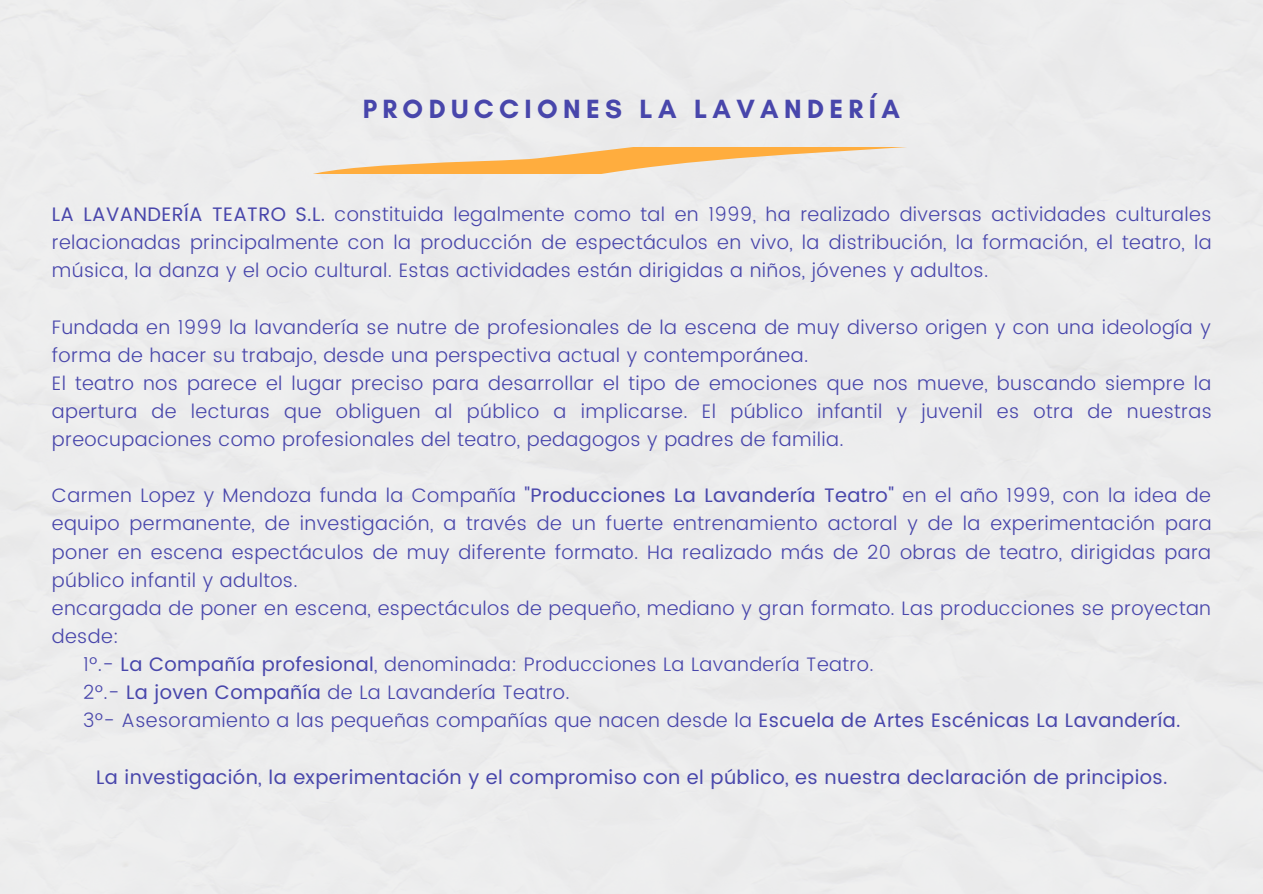
<style>
.page{position:relative;width:1263px;height:894px;background:#fff}
.page>*{position:absolute;margin:0;border:0;box-sizing:border-box;transform-origin:0 0}
.t1{font:700 26.85px "Glacial Indifference";letter-spacing:.2em;color:#4846ab}
.t2{font:300 19.5px/28px "Poppins";letter-spacing:.02em;color:#4846ab;text-align:justify}
.t3{font:19.5px "Poppins";letter-spacing:.02em;color:#4846ab}
.s1{font-weight:400}
</style>
<div class="page">
<div style="left:0;top:0;width:1263px;height:893px;background:#ececed"></div>
<svg style="left:288px;top:147px;width:739px;height:26px;background:#f2d6b1"></svg>
<h1 class="t1" style="left:363px;top:92px;width:539px">PRODUCCIONES LA LAVANDERÍA</h1>
<p class="t2" style="left:52px;top:200px;width:1161px"><span class="s1">LA LAVANDERÍA TEATRO S.L.</span> constituida legalmente como tal en 1999, ha realizado diversas actividades culturales relacionadas principalmente con la producción de espectáculos en vivo, la distribución, la formación, el teatro, la música, la danza y el ocio cultural. Estas actividades están dirigidas a niños, jóvenes y adultos.</p>
<p class="t2" style="left:52px;top:312px;width:1161px;text-align:left">Fundada en 1999 la lavandería se nutre de profesionales de la escena de muy diverso origen y con una ideología y forma de hacer su trabajo, desde una perspectiva actual y contemporánea.<br>El teatro nos parece el lugar preciso para desarrollar el tipo de emociones que nos mueve, buscando siempre la apertura de lecturas que obliguen al público a implicarse. El público infantil y juvenil es otra de nuestras preocupaciones como profesionales del teatro, pedagogos y padres de familia.</p>
<p class="t2" style="left:52px;top:481px;width:1161px">Carmen Lopez y Mendoza funda la Compañía <span class="s1">"Producciones La Lavandería Teatro"</span> en el año 1999, con la idea de</p>
<p class="t2" style="left:52px;top:509px;width:1161px">equipo permanente, de investigación, a través de un fuerte entrenamiento actoral y de la experimentación para</p>
<p class="t2" style="left:52px;top:537px;width:1161px">poner en escena espectáculos de muy diferente formato. Ha realizado más de 20 obras de teatro, dirigidas para</p>
<p class="t2" style="left:52px;top:566px;width:247px">público infantil y adultos.</p>
<p class="t2" style="left:52px;top:594px;width:1161px">encargada de poner en escena, espectáculos de pequeño, mediano y gran formato. Las producciones se proyectan</p>
<p class="t2" style="left:52px;top:622px;width:69px">desde:</p>
<p class="t2" style="left:83px;top:650px;width:792px">1º.- <span class="s1">La Compañía profesional</span>, denominada: Producciones La Lavandería Teatro.</p>
<p class="t2" style="left:83px;top:678px;width:488px">2º.- <span class="s1">La joven Compañía</span> de La Lavandería Teatro.</p>
<p class="t2" style="left:83px;top:706px;width:1099px">3º- Asesoramiento a las pequeñas compañías que nacen desde la <span class="s1">Escuela de Artes Escénicas La Lavandería.</span></p>
<p class="t3" style="left:96px;top:765px;width:1073px">La investigación, la experimentación y el compromiso con el público, es nuestra declaración de principios.</p>
</div>
